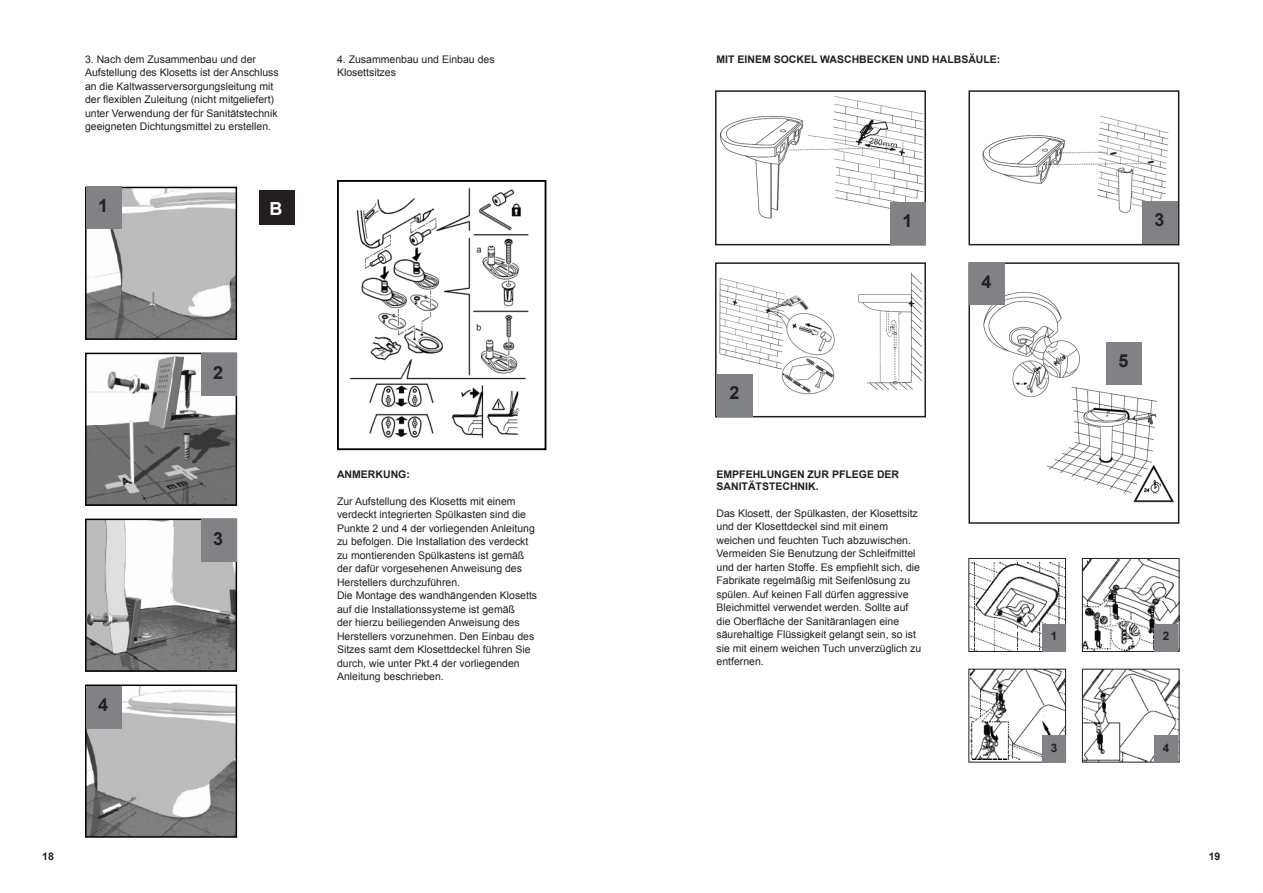
<style>
.page{position:relative;width:1263px;height:893px;background:#fff}
.page>*{position:absolute;margin:0;border:0;box-sizing:border-box;transform-origin:0 0}
.t1{font:700 18px "Arial";color:#231f20}
.t2{font:700 18px "Arial";color:#fff}
.t3{font:700 11.7px "Arial";color:#231f20}
.t4{font:10.5px/13.5px "Arial";color:#231f20}
.t5{font:700 10.5px/12px "Arial";color:#231f20}
</style>
<div class="page">
<img style="left:88px;top:190px;width:146px;height:147px">
<div style="left:85px;top:187px;width:152px;height:153px;border:2px solid #000"></div>
<img style="left:88px;top:356px;width:146px;height:147px">
<div style="left:85px;top:353px;width:152px;height:153px;border:2px solid #000"></div>
<img style="left:350px;top:187px;width:179px;height:252px">
<div style="left:337px;top:180px;width:209px;height:270px;border:2px solid #000"></div>
<img style="left:88px;top:522px;width:146px;height:147px">
<div style="left:85px;top:519px;width:152px;height:153px;border:2px solid #000"></div>
<img style="left:88px;top:687px;width:146px;height:148px">
<div style="left:85px;top:684px;width:152px;height:154px;border:2px solid #000"></div>
<div style="left:86px;top:187px;width:35px;height:42px;background:#808285"></div>
<div style="left:201px;top:354px;width:36px;height:42px;background:#808285"></div>
<div style="left:201px;top:519px;width:36px;height:43px;background:#808285"></div>
<div style="left:86px;top:686px;width:35px;height:43px;background:#808285"></div>
<div style="left:259px;top:190px;width:35px;height:35px;background:#231f20"></div>
<img style="left:719px;top:96px;width:204px;height:123px">
<div style="left:715px;top:90px;width:211px;height:155px;border:2px solid #231f20"></div>
<img style="left:982px;top:116px;width:187px;height:97px">
<div style="left:968px;top:90px;width:211px;height:155px;border:2px solid #231f20"></div>
<img style="left:983px;top:291px;width:191px;height:212px">
<div style="left:968px;top:262px;width:211px;height:262px;border:2px solid #231f20"></div>
<img style="left:719px;top:272px;width:204px;height:123px">
<div style="left:715px;top:262px;width:211px;height:155px;border:2px solid #231f20"></div>
<img style="left:970px;top:562px;width:94px;height:88px">
<div style="left:968px;top:558px;width:98px;height:94px;border:1px solid #231f20"></div>
<img style="left:970px;top:671px;width:94px;height:88px">
<img style="left:1084px;top:560px;width:93px;height:90px">
<div style="left:1082px;top:558px;width:97px;height:94px;border:1px solid #231f20"></div>
<img style="left:1084px;top:671px;width:93px;height:89px">
<div style="left:1082px;top:669px;width:97px;height:93px;border:1px solid #231f20"></div>
<div style="left:890px;top:202px;width:36px;height:42px;background:#808285"></div>
<div style="left:1043px;top:624px;width:23px;height:28px;background:#808285"></div>
<div style="left:1043px;top:735px;width:23px;height:28px;background:#808285"></div>
<div style="left:1155px;top:624px;width:23px;height:28px;background:#808285"></div>
<div style="left:1155px;top:735px;width:23px;height:28px;background:#808285"></div>
<div style="left:717px;top:374px;width:36px;height:43px;background:#808285"></div>
<div style="left:1142px;top:201px;width:36px;height:43px;background:#808285"></div>
<div style="left:969px;top:263px;width:36px;height:42px;background:#808285"></div>
<div style="left:1106px;top:342px;width:36px;height:43px;background:#808285"></div>
<p class="t4" style="left:85px;top:53px;width:195px">3. Nach dem Zusammenbau und der Aufstellung des Klosetts ist der Anschluss an die Kaltwasserversorgungsleitung mit der flexiblen Zuleitung (nicht mitgeliefert) unter Verwendung der für Sanitätstechnik geeigneten Dichtungsmittel zu erstellen.</p>
<p class="t1" style="left:98px;top:193px;width:12px">1</p>
<p class="t2" style="left:270px;top:197px;width:14px">B</p>
<p class="t4" style="left:337px;top:53px;width:159px">4. Zusammenbau und Einbau des<br>Klosettsitzes</p>
<p class="t1" style="left:98px;top:693px;width:12px">4</p>
<p class="t1" style="left:213px;top:360px;width:12px">2</p>
<p class="t1" style="left:213px;top:526px;width:12px">3</p>
<p class="t5" style="left:337px;top:468px;width:74px">ANMERKUNG:</p>
<p class="t4" style="left:337px;top:494px;width:199px">Zur Aufstellung des Klosetts mit einem verdeckt integrierten Spülkasten sind die Punkte 2 und 4 der vorliegenden Anleitung zu befolgen. Die Installation des verdeckt zu montierenden Spülkastens ist gemäß der dafür vorgesehenen Anweisung des Herstellers durchzuführen.</p>
<p class="t4" style="left:337px;top:589px;width:202px">Die Montage des wandhängenden Klosetts auf die Installationssysteme ist gemäß<br>der hierzu beiliegenden Anweisung des Herstellers vorzunehmen. Den Einbau des Sitzes samt dem Klosettdeckel führen Sie durch, wie unter Pkt.4 der vorliegenden Anleitung beschrieben.</p>
<p class="t5" style="left:716px;top:54px;width:285px">MIT EINEM SOCKEL WASCHBECKEN UND HALBSÄULE:</p>
<p class="t1" style="left:730px;top:381px;width:12px">2</p>
<p class="t1" style="left:902px;top:209px;width:12px">1</p>
<p class="t5" style="left:716px;top:468px;width:184px">EMPFEHLUNGEN ZUR PFLEGE DER<br>SANITÄTSTECHNIK.</p>
<p class="t4" style="left:716px;top:506px;width:206px">Das Klosett, der Spülkasten, der Klosettsitz und der Klosettdeckel sind mit einem weichen und feuchten Tuch abzuwischen.<br>Vermeiden Sie Benutzung der Schleifmittel und der harten Stoffe. Es empfiehlt sich, die Fabrikate regelmäßig mit Seifenlösung zu spülen. Auf keinen Fall dürfen aggressive Bleichmittel verwendet werden. Sollte auf die Oberfläche der Sanitäranlagen eine säurehaltige Flüssigkeit gelangt sein, so ist sie mit einem weichen Tuch unverzüglich zu entfernen.</p>
<p class="t1" style="left:981px;top:269px;width:12px">4</p>
<p class="t3" style="left:1051px;top:628px;width:8px">1</p>
<p class="t3" style="left:1051px;top:740px;width:8px">3</p>
<p class="t1" style="left:1154px;top:208px;width:12px">3</p>
<p class="t1" style="left:1118px;top:349px;width:12px">5</p>
<p class="t3" style="left:1163px;top:628px;width:8px">2</p>
<p class="t3" style="left:1163px;top:740px;width:8px">4</p>
<p class="t5" style="left:42px;top:850px;width:13px">18</p>
<p class="t5" style="left:1209px;top:850px;width:13px">19</p>
</div>
